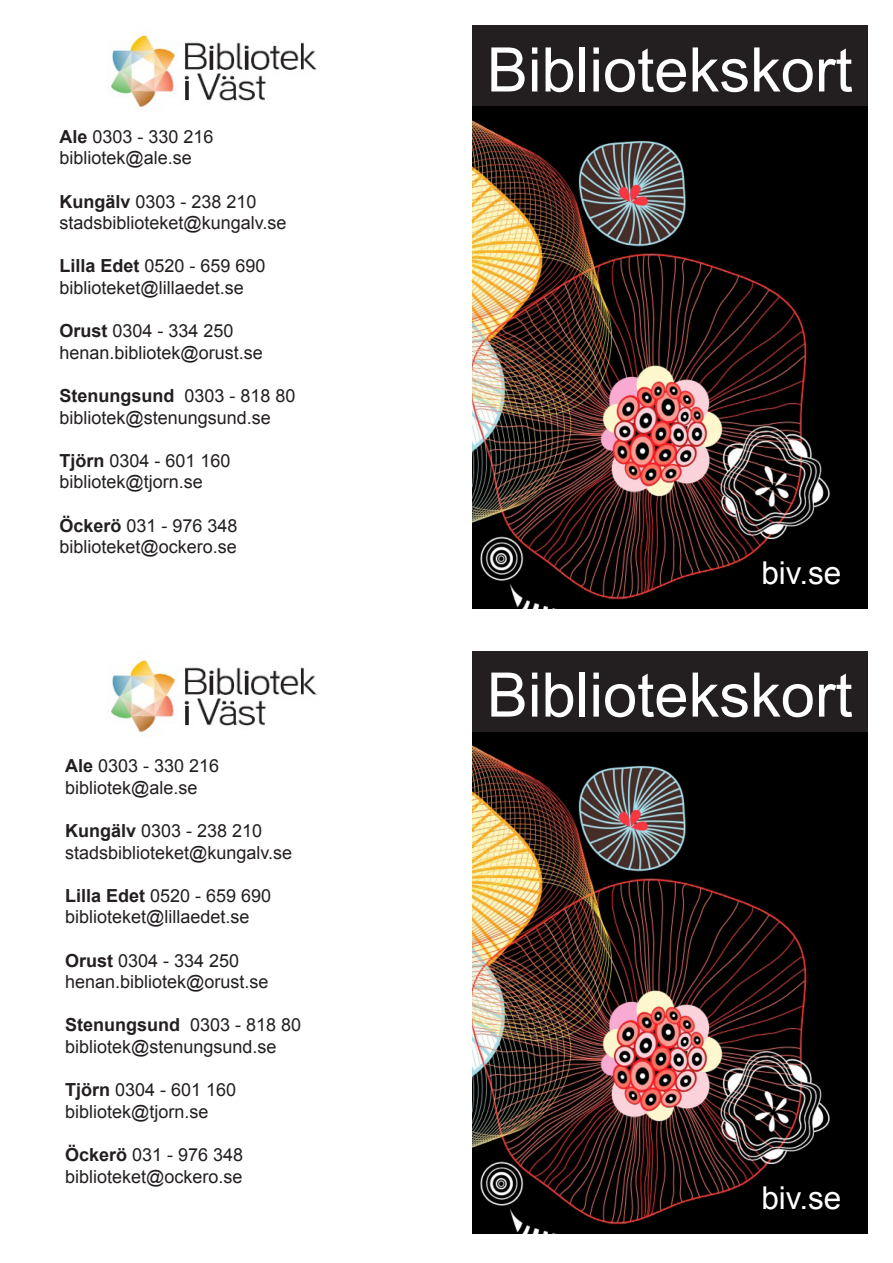
<style>
.page{position:relative;width:893px;height:1263px;background:#fff}
.page>*{position:absolute;margin:0;border:0;box-sizing:border-box;transform-origin:0 0}
.t1{font:61.5px "Arial";color:#fff}
.t2{font:31.5px "Arial";color:#fff}
.t3{font:18px "Arial";color:#231f20}
.t4{font:700 18px "Arial";color:#231f20}
.s1{font-weight:700}
.s2{font-weight:400}
</style>
<div class="page">
<img style="left:107px;top:657px;width:210px;height:79px">
<img style="left:107px;top:32px;width:210px;height:79px">
<img style="left:472px;top:731px;width:395px;height:502px">
<div style="left:472px;top:651px;width:395px;height:80px;background:#231f20"></div>
<img style="left:472px;top:106px;width:395px;height:502px">
<div style="left:472px;top:26px;width:395px;height:80px;background:#231f20"></div>
<p class="t3" style="left:60px;top:125px;width:156px"><span class="s1">Ale</span> 0303 - 330 216</p>
<p class="t3" style="left:60px;top:146px;width:134px">bibliotek@ale.se</p>
<p class="t3" style="left:60px;top:189px;width:199px"><span class="s1">Kungälv</span> 0303 - 238 210</p>
<p class="t3" style="left:60px;top:211px;width:229px">stadsbiblioteket@kungalv.se</p>
<p class="t3" style="left:60px;top:254px;width:208px"><span class="s1">Lilla Edet</span> 0520 - 659 690</p>
<p class="t3" style="left:60px;top:276px;width:186px">biblioteket@lillaedet.se</p>
<p class="t3" style="left:60px;top:319px;width:176px"><span class="s1">Orust</span> 0304 - 334 250</p>
<p class="t3" style="left:60px;top:341px;width:205px">henan.bibliotek@orust.se</p>
<p class="t4" style="left:60px;top:384px;width:238px">Stenungsund <span class="s2">0303 - 818 80</span></p>
<p class="t3" style="left:60px;top:405px;width:213px">bibliotek@stenungsund.se</p>
<p class="t3" style="left:60px;top:449px;width:173px"><span class="s1">Tjörn</span> 0304 - 601 160</p>
<p class="t3" style="left:60px;top:470px;width:145px">bibliotek@tjorn.se</p>
<p class="t3" style="left:60px;top:513px;width:180px"><span class="s1">Öckerö</span> 031 - 976 348</p>
<p class="t3" style="left:60px;top:535px;width:179px">biblioteket@ockero.se</p>
<p class="t3" style="left:65px;top:754px;width:156px"><span class="s1">Ale</span> 0303 - 330 216</p>
<p class="t3" style="left:65px;top:776px;width:134px">bibliotek@ale.se</p>
<p class="t3" style="left:65px;top:819px;width:199px"><span class="s1">Kungälv</span> 0303 - 238 210</p>
<p class="t3" style="left:65px;top:840px;width:229px">stadsbiblioteket@kungalv.se</p>
<p class="t3" style="left:65px;top:884px;width:208px"><span class="s1">Lilla Edet</span> 0520 - 659 690</p>
<p class="t3" style="left:65px;top:905px;width:186px">biblioteket@lillaedet.se</p>
<p class="t3" style="left:65px;top:948px;width:176px"><span class="s1">Orust</span> 0304 - 334 250</p>
<p class="t3" style="left:65px;top:970px;width:205px">henan.bibliotek@orust.se</p>
<p class="t4" style="left:65px;top:1013px;width:238px">Stenungsund <span class="s2">0303 - 818 80</span></p>
<p class="t3" style="left:65px;top:1035px;width:213px">bibliotek@stenungsund.se</p>
<p class="t3" style="left:65px;top:1078px;width:173px"><span class="s1">Tjörn</span> 0304 - 601 160</p>
<p class="t3" style="left:65px;top:1100px;width:145px">bibliotek@tjorn.se</p>
<p class="t3" style="left:65px;top:1143px;width:180px"><span class="s1">Öckerö</span> 031 - 976 348</p>
<p class="t3" style="left:65px;top:1164px;width:179px">biblioteket@ockero.se</p>
<p class="t1" style="left:487px;top:30px;width:367px">Bibliotekskort</p>
<p class="t2" style="left:761px;top:552px;width:81px">biv.se</p>
<p class="t1" style="left:487px;top:655px;width:367px">Bibliotekskort</p>
<p class="t2" style="left:761px;top:1177px;width:81px">biv.se</p>
</div>
